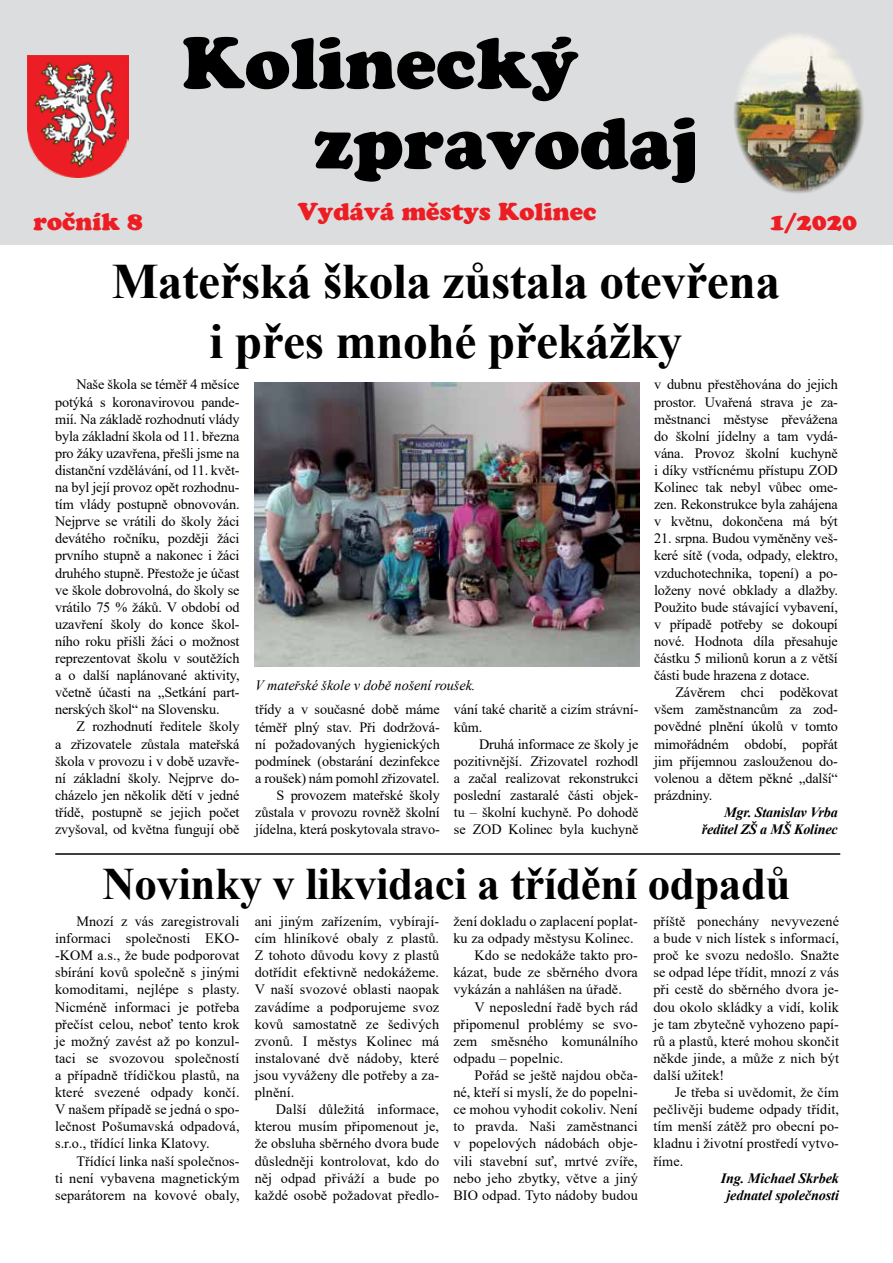
<style>
.page{position:relative;width:893px;height:1263px;background:#fff}
.page>*{position:absolute;margin:0;border:0;box-sizing:border-box;transform-origin:0 0}
.t1{font:72px/80.1px "Cupertino CE";color:#000}
.t2{font:700 49.5px/60px "Times New Roman";letter-spacing:-.01em;color:#000;text-align:center}
.t3{font:700 45px "Times New Roman";letter-spacing:-.01em;color:#000}
.t4{font:24px "Cupertino CE";color:#ed1d24}
.t5{font:14.25px/17.1px "Times New Roman";letter-spacing:.005em;color:#000;text-align:justify}
.t6{font:italic 700 14.25px/17.1px "Times New Roman";letter-spacing:-.01em;color:#000;text-align:center}
.t7{font:italic 14.25px "Times New Roman";letter-spacing:-.005em;color:#000}
</style>
<div class="page">
<div style="left:0;top:0;width:893px;height:244px;background:#dcddde"></div>
<img style="left:28px;top:56px;width:100px;height:121px">
<img style="left:734px;top:34px;width:130px;height:160px">
<img style="left:254px;top:382px;width:385px;height:285px">
<hr style="left:55px;top:853px;width:785px;height:2px;background:#000">
<h1 class="t1" style="left:314px;top:26px;width:387px;text-indent:-132px">Kolinecký zpravodaj</h1>
<h3 class="t4" style="left:34px;top:208px;width:111px">ročník 8</h3>
<h3 class="t4" style="left:298px;top:197px;width:300px">Vydává městys Kolinec</h3>
<h3 class="t4" style="left:770px;top:208px;width:89px">1/2020</h3>
<h2 class="t2" style="left:112px;top:250px;width:670px">Mateřská škola zůstala otevřena i přes mnohé překážky</h2>
<p class="t5" style="left:55px;top:376px;width:186px;text-indent:21px">Naše škola se téměř 4 měsíce potýká s koronavirovou pande&shy;mií. Na základě rozhodnutí vlády byla základní škola od 11. března pro žáky uzavřena, přešli jsme na distanční vzdělávání, od 11. květ&shy;na byl její provoz opět rozhodnu&shy;tím vlády postupně obnovován.<br>Nejprve se vrátili do školy žáci devátého ročníku, později žáci prvního stupně a nakonec i žáci druhého stupně. Přestože je účast ve škole dobrovolná, do školy se vrátilo 75 % žáků. V období od uzavření školy do konce škol&shy;ního roku přišli žáci o možnost reprezentovat školu v soutěžích a o další naplánované aktivity, včetně účasti na „Setkání part&shy;nerských škol“ na Slovensku.</p>
<p class="t5" style="left:55px;top:718px;width:186px;text-indent:21px">Z rozhodnutí ředitele školy a zřizovatele zůstala mateřská škola v provozu i v době uzavře&shy;ní základní školy. Nejprve do&shy;cházelo jen několik dětí v jedné třídě, postupně se jejich počet zvyšoval, od května fungují obě</p>
<p class="t7" style="left:255px;top:676px;width:222px">V mateřské škole v době nošení roušek.</p>
<p class="t5" style="left:255px;top:701px;width:186px;text-align:right">třídy a v současné době máme téměř plný stav. Při dodržová&shy;ní požadovaných hygienických podmínek (obstarání dezinfekce a roušek) nám pomohl zřizovatel.<br>S provozem mateřské školy zůstala v provozu rovněž školní jídelna, která poskytovala stravo-</p>
<p class="t5" style="left:454px;top:701px;width:186px">vání také charitě a cizím strávní&shy;kům.</p>
<p class="t5" style="left:454px;top:735px;width:186px;text-indent:25px">Druhá informace ze školy je pozitivnější. Zřizovatel rozhodl a začal realizovat rekonstrukci poslední zastaralé části objek&shy;tu – školní kuchyně. Po dohodě se ZOD Kolinec byla kuchyně</p>
<p class="t5" style="left:654px;top:376px;width:185px">v dubnu přestěhována do jejich prostor. Uvařená strava je za&shy;městnanci městyse převážena do školní jídelny a tam vydá&shy;vána. Provoz školní kuchyně i díky vstřícnému přístupu ZOD Kolinec tak nebyl vůbec ome&shy;zen. Rekonstrukce byla zahájena v květnu, dokončena má být</p>
<p class="t5" style="left:654px;top:529px;width:185px">21. srpna. Budou vyměněny veš&shy;keré sítě (voda, odpady, elektro, vzduchotechnika, topení) a po&shy;loženy nové obklady a dlažby.<br>Použito bude stávající vybavení, v případě potřeby se dokoupí nové. Hodnota díla přesahuje částku 5 milionů korun a z větší části bude hrazena z dotace.</p>
<p class="t5" style="left:654px;top:683px;width:185px;text-indent:21px">Závěrem chci poděkovat všem zaměstnancům za zod&shy;povědné plnění úkolů v tomto mimořádném období, popřát jim příjemnou zaslouženou do&shy;volenou a dětem pěkné „další“ prázdniny.</p>
<p class="t6" style="left:702px;top:803px;width:138px;text-align:right">Mgr. Stanislav Vrba ředitel ZŠ a MŠ Kolinec</p>
<h3 class="t3" style="left:102px;top:851px;width:690px">Novinky v likvidaci a třídění odpadů</h3>
<p class="t5" style="left:55px;top:912px;width:186px;text-indent:21px">Mnozí z vás zaregistrovali informaci společnosti EKO--KOM a.s., že bude podporovat sbírání kovů společně s jinými komoditami, nejlépe s plasty.<br>Nicméně informaci je potřeba přečíst celou, neboť tento krok je možný zavést až po konzul&shy;taci se svozovou společností a případně třídičkou plastů, na které svezené odpady končí.<br>V našem případě se jedná o spo&shy;lečnost Pošumavská odpadová, s.r.o., třídící linka Klatovy.</p>
<p class="t5" style="left:55px;top:1152px;width:186px;text-indent:21px">Třídící linka naší společnos&shy;ti není vybavena magnetickým separátorem na kovové obaly,</p>
<p class="t5" style="left:255px;top:912px;width:186px">ani jiným zařízením, vybírají&shy;cím hliníkové obaly z plastů.<br>Z tohoto důvodu kovy z plastů dotřídit efektivně nedokážeme.<br>V naší svozové oblasti naopak zavádíme a podporujeme svoz kovů samostatně ze šedivých zvonů. I městys Kolinec má instalované dvě nádoby, které jsou vyváženy dle potřeby a za&shy;plnění.</p>
<p class="t5" style="left:255px;top:1100px;width:186px;text-indent:21px">Další důležitá informace, kterou musím připomenout je, že obsluha sběrného dvora bude důsledněji kontrolovat, kdo do něj odpad přiváží a bude po každé osobě požadovat předlo-</p>
<p class="t5" style="left:453px;top:912px;width:186px">žení dokladu o zaplacení poplat-</p>
<p class="t5" style="left:453px;top:929px;width:182px">ku za odpady městysu Kolinec.</p>
<p class="t5" style="left:475px;top:946px;width:165px">Kdo se nedokáže takto pro-</p>
<p class="t5" style="left:453px;top:963px;width:186px">kázat, bude ze sběrného dvora</p>
<p class="t5" style="left:453px;top:981px;width:170px">vykázán a nahlášen na úřadě.</p>
<p class="t5" style="left:475px;top:998px;width:165px">V neposlední řadě bych rád</p>
<p class="t5" style="left:453px;top:1015px;width:186px">připomenul problémy se svo-</p>
<p class="t5" style="left:453px;top:1032px;width:186px">zem směsného komunálního</p>
<p class="t5" style="left:453px;top:1049px;width:112px">odpadu – popelnic.</p>
<p class="t5" style="left:475px;top:1066px;width:165px">Pořád se ještě najdou obča-</p>
<p class="t5" style="left:453px;top:1083px;width:186px">né, kteří si myslí, že do popelni-</p>
<p class="t5" style="left:453px;top:1100px;width:186px">ce mohou vyhodit cokoliv. Není</p>
<p class="t5" style="left:453px;top:1117px;width:186px">to pravda. Naši zaměstnanci</p>
<p class="t5" style="left:453px;top:1134px;width:186px">v popelových nádobách obje-</p>
<p class="t5" style="left:453px;top:1152px;width:186px">vili stavební suť, mrtvé zvíře,</p>
<p class="t5" style="left:453px;top:1169px;width:186px">nebo jeho zbytky, větve a jiný</p>
<p class="t5" style="left:453px;top:1186px;width:186px">BIO odpad. Tyto nádoby budou</p>
<p class="t5" style="left:653px;top:912px;width:187px">příště ponechány nevyvezené a bude v nich lístek s informací, proč ke svozu nedošlo. Snažte se odpad lépe třídit, mnozí z vás při cestě do sběrného dvora je&shy;dou okolo skládky a vidí, kolik je tam zbytečně vyhozeno papí&shy;rů a plastů, které mohou skončit někde jinde, a může z nich být další užitek!</p>
<p class="t5" style="left:653px;top:1083px;width:187px;text-indent:21px">Je třeba si uvědomit, že čím pečlivěji budeme odpady třídit, tím menší zátěž pro obecní po&shy;kladnu i životní prostředí vytvo&shy;říme.</p>
<p class="t6" style="left:721px;top:1169px;width:120px">Ing. Michael Skrbek jednatel společnosti</p>
</div>
